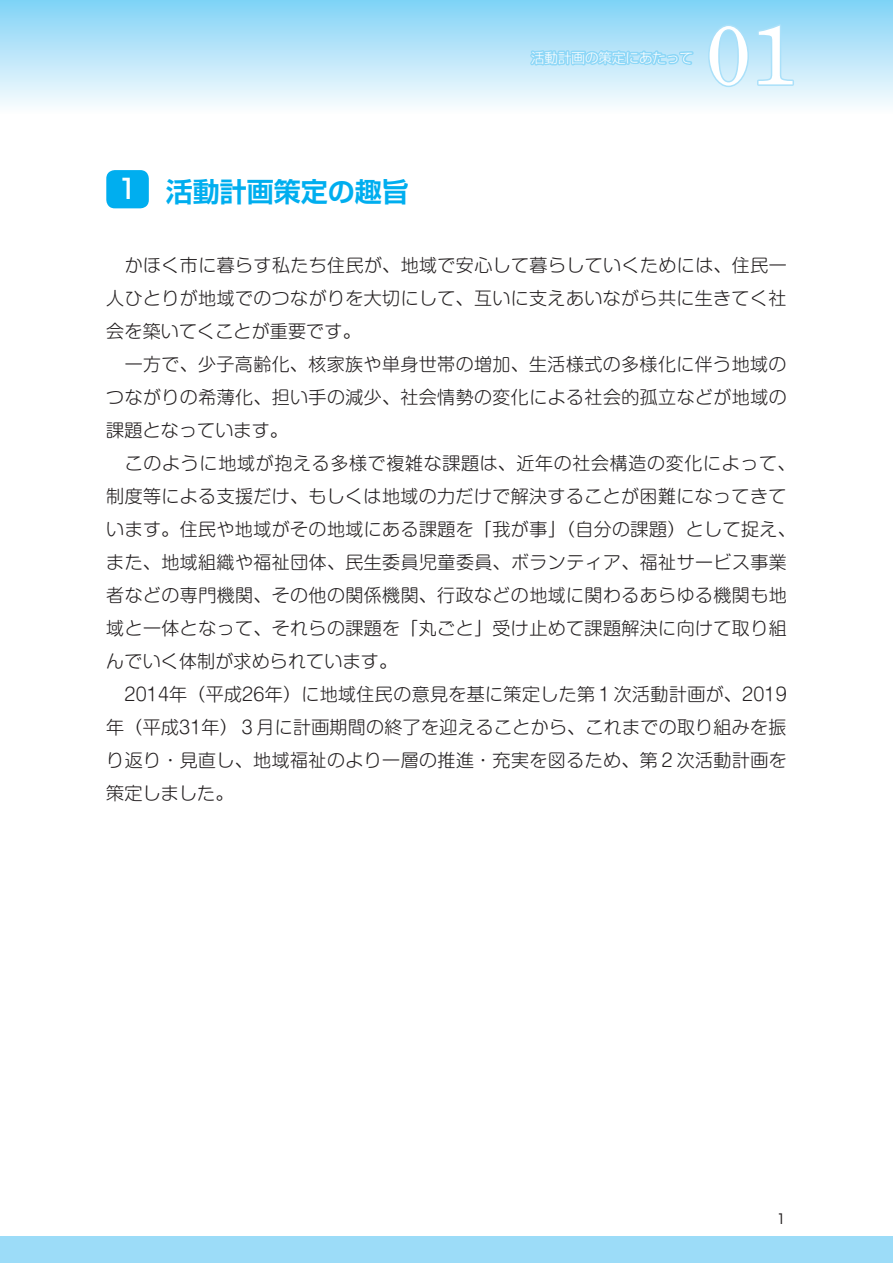
<style>
.page{position:relative;width:893px;height:1263px;background:#fff}
.page>*{position:absolute;margin:0;border:0;box-sizing:border-box;transform-origin:0 0}
.t1{font:84.3px "Shuei Min Pr 6 M";color:#fff}
.t2{font:700 27px "Shin Go Pr 6 De";color:#00aeef}
.t3{font:500 27px "Shin Go Pr 6";color:#fff}
.t4{font:300 18px/33px "Shin M Go Pr 6";letter-spacing:.025em;color:#231f20;text-align:justify}
.t5{font:300 13.5px "Soft Go Std";color:#fff}
.t6{font:13.5px "Shin Go Pr 6";color:#231f20;scale:.9 1}
</style>
<div class="page">
<div style="left:0;top:1236px;width:893px;height:27px;background:#9cdcf8"></div>
<div style="left:0;top:0;width:893px;height:115px;background:linear-gradient(to bottom,#80d2f6,#fffefe)"></div>
<div style="left:106px;top:170px;width:43px;height:38px;background:#00aeef;border-radius:9px"></div>
<svg style="left:707px;top:22px;width:88px;height:67px;background:#b8e4f9"></svg>
<svg style="left:529px;top:34px;width:166px;height:65px;background:#c0e8fa"></svg>
<p class="t3" style="left:114px;top:167px;width:28px">１</p>
<p class="t2" style="left:166px;top:169px;width:245px">活動計画策定の趣旨</p>
<p class="t5" style="left:531px;top:48px;width:163px">活動計画の策定にあたって</p>
<h1 class="t1" style="left:706px;top:-21px;width:92px">01</h1>
<p class="t4" style="left:106px;top:248px;width:682px">　かほく市に暮らす私たち住民が、地域で安心して暮らしていくためには、住民一人ひとりが地域でのつながりを大切にして、互いに支えあいながら共に生きてく社会を築いてくことが重要です。</p>
<p class="t4" style="left:106px;top:347px;width:682px">　一方で、少子高齢化、核家族や単身世帯の増加、生活様式の多様化に伴う地域のつながりの希薄化、担い手の減少、社会情勢の変化による社会的孤立などが地域の課題となっています。</p>
<p class="t4" style="left:106px;top:446px;width:691px;text-align:left">　このように地域が抱える多様で複雑な課題は、近年の社会構造の変化によって、制度等による支援だけ、もしくは地域の力だけで解決することが困難になってきています。住民や地域がその地域にある課題を「我が事」（自分の課題）として捉え、また、地域組織や福祉団体、民生委員児童委員、ボランティア、福祉サービス事業者などの専門機関、その他の関係機関、行政などの地域に関わるあらゆる機関も地域と一体となって、それらの課題を「丸ごと」受け止めて課題解決に向けて取り組んでいく体制が求められています。</p>
<p class="t4" style="left:106px;top:677px;width:682px">　2014年（平成26年）に地域住民の意見を基に策定した第１次活動計画が、2019年（平成31年）３月に計画期間の終了を迎えることから、これまでの取り組みを振り返り・見直し、地域福祉のより一層の推進・充実を図るため、第２次活動計画を策定しました。</p>
<p class="t6" style="left:777px;top:1207px;width:12px">1</p>
</div>
